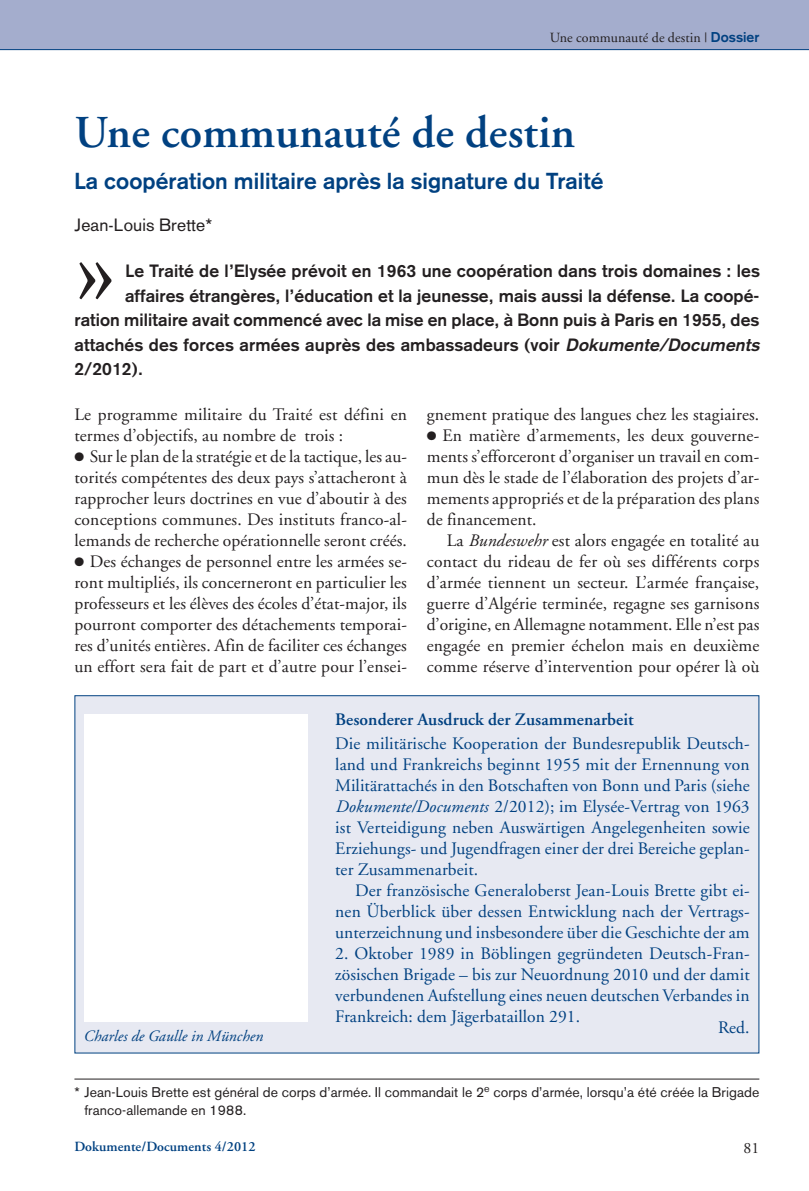
<style>
.page{position:relative;width:809px;height:1191px;background:#fff}
.page>*{position:absolute;margin:0;border:0;box-sizing:border-box;transform-origin:0 0}
.t1{font:111.48px "Adobe Garamond";color:#231f20}
.t2{font:600 45.5px "Adobe Garamond";letter-spacing:.005em;color:#014181}
.t3{font:700 22.75px "Akzidenz Grotesk";letter-spacing:.005em;color:#014181}
.t4{font:17.5px/21px "Adobe Garamond";letter-spacing:.01em;color:#231f20;text-align:justify}
.t5{font:17.5px/21px "Adobe Garamond";letter-spacing:.005em;color:#014181;text-align:justify}
.t6{font:700 17.5px "Akzidenz Grotesk";letter-spacing:.005em;color:#231f20}
.t7{font:600 17.5px "Adobe Garamond";letter-spacing:.005em;color:#014181}
.t8{font:17.5px "Akzidenz Grotesk";letter-spacing:.005em;color:#231f20}
.t9{font:italic 15.75px "Adobe Garamond";letter-spacing:.005em;color:#014181}
.t10{font:15.75px "Adobe Garamond";color:#231f20}
.t11{font:14px/17.5px "Akzidenz Grotesk BE";letter-spacing:.005em;color:#231f20}
.t12{font:14px "Adobe Garamond";letter-spacing:.005em;color:#231f20}
.t13{font:600 14px "Adobe Garamond";letter-spacing:.005em;color:#014181}
.s1{font-family:"Akzidenz Grotesk";font-weight:700;color:#014181}
.s2{font-style:italic}
</style>
<div class="page">
<div style="left:0;top:0;width:809px;height:50px;background:#a4adcd"></div>
<hr style="left:74px;top:1078px;width:685px;height:1px;background:#231f20">
<hr style="left:0;top:49px;width:809px;height:1px;background:#014181">
<div style="left:75px;top:696px;width:683px;height:356px;background:#e7e9f2"></div>
<div style="left:84px;top:714px;width:224px;height:307px;background:#fff"></div>
<p class="t12" style="left:549px;top:32px;width:211px">Une communauté de destin | <span class="s1">Dossier</span></p>
<h2 class="t2" style="left:74px;top:114px;width:502px">Une communauté de destin</h2>
<h3 class="t3" style="left:74px;top:173px;width:530px">La coopération militaire après la signature du Traité</h3>
<p class="t8" style="left:74px;top:219px;width:139px">Jean-Louis Brette*</p>
<h1 class="t1" style="left:74px;top:224px;width:44px">»</h1>
<p class="t6" style="left:125px;top:265px;width:636px">Le Traité de l’Elysée prévoit en 1963 une coopération dans trois domaines : les</p>
<p class="t6" style="left:125px;top:289px;width:636px">affaires étrangères, l’éducation et la jeunesse, mais aussi la défense. La coopé-</p>
<p class="t6" style="left:74px;top:314px;width:686px">ration militaire avait commencé avec la mise en place, à Bonn puis à Paris en 1955, des</p>
<p class="t6" style="left:74px;top:338px;width:689px">attachés des forces armées auprès des ambassadeurs (voir <span class="s2">Dokumente/Documents</span></p>
<p class="t6" style="left:74px;top:363px;width:70px">2/2012).</p>
<p class="t4" style="left:74px;top:405px;width:334px">Le programme militaire du Traité est défini en termes d’objectifs, au nombre de trois :</p>
<p class="t4" style="left:74px;top:447px;width:334px">● Sur le plan de la stratégie et de la tactique, les au&shy;torités compétentes des deux pays s’attacheront à rapprocher leurs doctrines en vue d’aboutir à des conceptions communes. Des instituts franco-al&shy;lemands de recherche opérationnelle seront créés.</p>
<p class="t4" style="left:74px;top:552px;width:334px">● Des échanges de personnel entre les armées se&shy;ront multipliés, ils concerneront en particulier les professeurs et les élèves des écoles d’état-major, ils pourront comporter des détachements temporai&shy;res d’unités entières. Afin de faciliter ces échanges un effort sera fait de part et d’autre pour l’ensei-</p>
<p class="t4" style="left:427px;top:405px;width:334px">gnement pratique des langues chez les stagiaires.</p>
<p class="t4" style="left:427px;top:426px;width:334px">● En matière d’armements, les deux gouverne&shy;ments s’efforceront d’organiser un travail en com&shy;mun dès le stade de l’élaboration des projets d’ar&shy;mements appropriés et de la préparation des plans de financement.</p>
<p class="t4" style="left:427px;top:531px;width:334px;text-indent:20px">La <span class="s2">Bundeswehr</span> est alors engagée en totalité au contact du rideau de fer où ses différents corps d’armée tiennent un secteur. L’armée française, guerre d’Algérie terminée, regagne ses garnisons d’origine, en Allemagne notamment. Elle n’est pas engagée en premier échelon mais en deuxième comme réserve d’intervention pour opérer là où</p>
<p class="t9" style="left:83px;top:1030px;width:181px">Charles de Gaulle in München</p>
<p class="t7" style="left:335px;top:712px;width:300px">Besonderer Ausdruck der Zusammenarbeit</p>
<p class="t5" style="left:335px;top:734px;width:416px">Die militärische Kooperation der Bundesrepublik Deutsch&shy;land und Frankreichs beginnt 1955 mit der Ernennung von Militärattachés in den Botschaften von Bonn und Paris (siehe <span class="s2">Dokumente/Documents</span> 2/2012); im Elysée-Vertrag von 1963 ist Verteidigung neben Auswärtigen Angelegenheiten sowie Erziehungs- und Jugendfragen einer der drei Bereiche geplan&shy;ter Zusammenarbeit.</p>
<p class="t5" style="left:335px;top:881px;width:416px;text-indent:20px">Der französische Generaloberst Jean-Louis Brette gibt ei&shy;nen Überblick über dessen Entwicklung nach der Vertrags&shy;unterzeichnung und insbesondere über die Geschichte der am</p>
<p class="t5" style="left:335px;top:944px;width:416px">2. Oktober 1989 in Böblingen gegründeten Deutsch-Fran&shy;zösischen Brigade – bis zur Neuordnung 2010 und der damit verbundenen Aufstellung eines neuen deutschen Verbandes in Frankreich: dem Jägerbataillon 291.</p>
<p class="t5" style="left:718px;top:1018px;width:33px">Red.</p>
<p class="t11" style="left:84px;top:1085px;width:676px;text-indent:-10px">* Jean-Louis Brette est général de corps d’armée. Il commandait le 2<sup>e</sup> corps d’armée, lorsqu’a été créée la Brigade franco-allemande en 1988.</p>
<p class="t13" style="left:74px;top:1141px;width:183px">Dokumente/Documents 4/2012</p>
<p class="t10" style="left:743px;top:1141px;width:17px">81</p>
</div>
